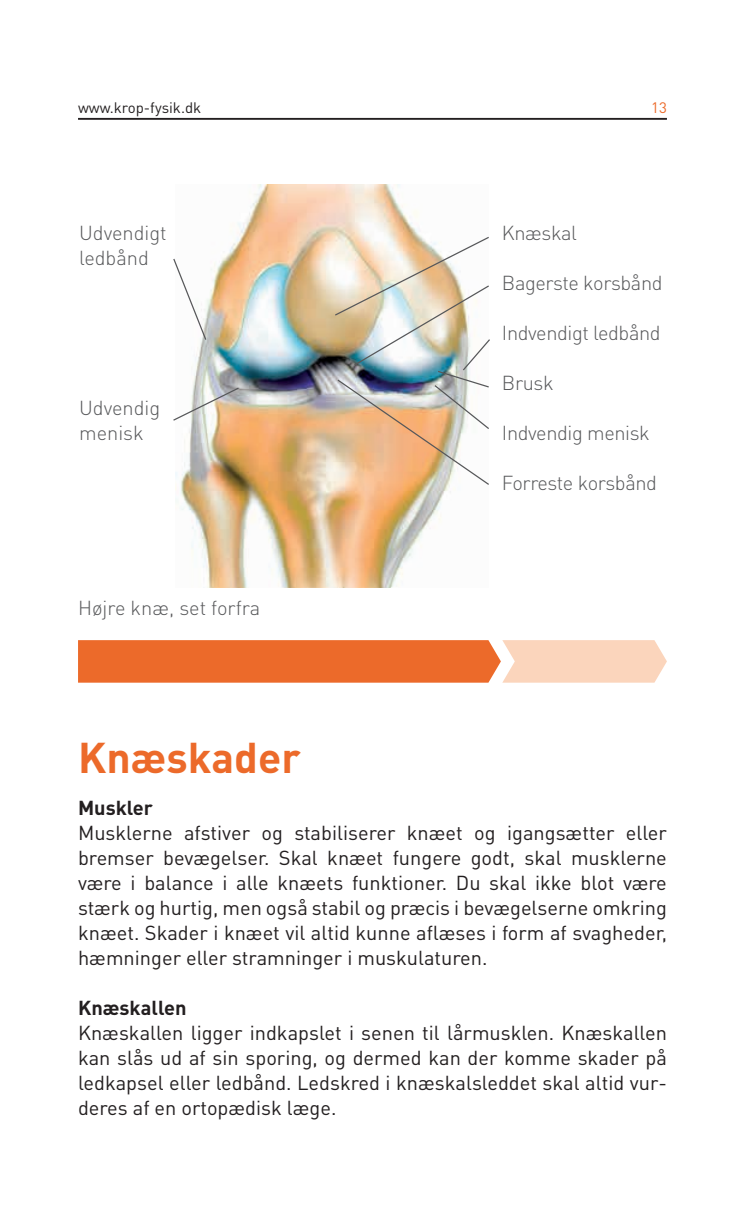
<style>
.page{position:relative;width:745px;height:1205px;background:#fff}
.page>*{position:absolute;margin:0;border:0;box-sizing:border-box;transform-origin:0 0}
.t1{font:700 42.5px "DIN Pro";color:#ec6a2a}
.t2{font:20px/25px "DIN Pro";color:#231f20;text-align:justify}
.t3{font:300 20px "DIN Pro";letter-spacing:-.02em;color:#57585a}
.t4{font:300 20px/25px "DIN Pro";color:#57585a}
.t5{font:700 20px "DIN Pro";color:#231f20}
.t6{font:15px "DIN Pro";color:#231f20}
.t7{font:15px "DIN Pro";color:#ec6a2a}
</style>
<div class="page">
<hr style="left:78px;top:118px;width:588px;height:2px;background:#231f20">
<svg style="left:78px;top:640px;width:588px;height:43px"></svg>
<img style="left:175px;top:185px;width:280px;height:402px">
<svg style="left:173px;top:257px;width:34px;height:84px"></svg>
<svg style="left:173px;top:386px;width:67px;height:36px"></svg>
<img style="left:333px;top:236px;width:157px;height:250px">
<p class="t6" style="left:78px;top:98px;width:125px">www.krop-fysik.dk</p>
<p class="t7" style="left:650px;top:98px;width:17px">13</p>
<p class="t4" style="left:79px;top:219px;width:89px">Udvendigt ledbånd</p>
<p class="t4" style="left:79px;top:394px;width:83px">Udvendig menisk</p>
<p class="t4" style="left:78px;top:594px;width:184px">Højre knæ, set forfra</p>
<h1 class="t1" style="left:78px;top:729px;width:224px">Knæskader</h1>
<p class="t3" style="left:501px;top:219px;width:76px">Knæskal</p>
<p class="t3" style="left:501px;top:269px;width:162px">Bagerste korsbånd</p>
<p class="t3" style="left:501px;top:319px;width:160px">Indvendigt ledbånd</p>
<p class="t3" style="left:501px;top:369px;width:53px">Brusk</p>
<p class="t3" style="left:501px;top:419px;width:149px">Indvendig menisk</p>
<p class="t3" style="left:501px;top:469px;width:156px">Forreste korsbånd</p>
<p class="t5" style="left:78px;top:794px;width:76px">Muskler</p>
<p class="t2" style="left:78px;top:819px;width:590px">Musklerne afstiver og stabiliserer knæet og igangsætter eller bremser bevægelser. Skal knæet fungere godt, skal musklerne være i balance i alle knæets funktioner. Du skal ikke blot være stærk og hurtig, men også stabil og præcis i bevægelserne omkring knæet. Skader i knæet vil altid kunne aflæses i form af svagheder, hæmninger eller stramninger i muskulaturen.</p>
<p class="t5" style="left:78px;top:994px;width:110px">Knæskallen</p>
<p class="t2" style="left:78px;top:1019px;width:590px">Knæskallen ligger indkapslet i senen til lårmusklen. Knæskallen kan slås ud af sin sporing, og dermed kan der komme skader på ledkapsel eller ledbånd. Ledskred i knæskalsleddet skal altid vur&shy;deres af en ortopædisk læge.</p>
</div>
